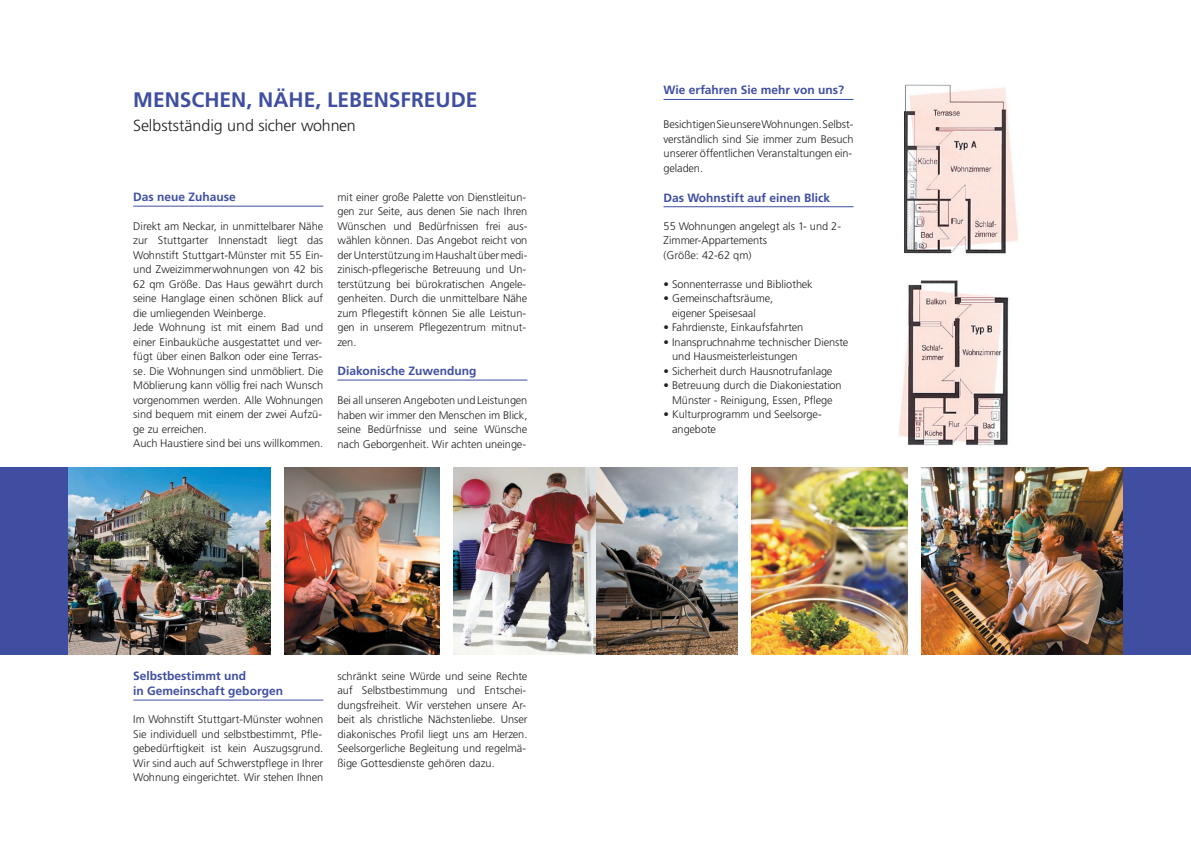
<style>
.page{position:relative;width:1191px;height:842px;background:#fff}
.page>*{position:absolute;margin:0;border:0;box-sizing:border-box;transform-origin:0 0}
.t1{font:700 21px "Frutiger";color:#3f4ea1}
.t2{font:300 16px "Frutiger";color:#231f20}
.t3{font:700 12px/15.1px "Frutiger";color:#3f4ea1}
.t4{font:300 11px/14.5px "Frutiger";color:#231f20}
</style>
<div class="page">
<hr style="left:133px;top:206px;width:190px;height:1px;background:#3f4ea1">
<hr style="left:133px;top:699px;width:190px;height:1px;background:#3f4ea1">
<hr style="left:337px;top:380px;width:190px;height:1px;background:#3f4ea1">
<div style="left:1123px;top:468px;width:68px;height:187px;background:#3f4ea1"></div>
<div style="left:0;top:468px;width:68px;height:187px;background:#3f4ea1"></div>
<hr style="left:663px;top:99px;width:190px;height:1px;background:#3f4ea1">
<hr style="left:663px;top:206px;width:190px;height:1px;background:#3f4ea1">
<img style="left:68px;top:468px;width:203px;height:187px">
<img style="left:285px;top:468px;width:154px;height:187px">
<img style="left:454px;top:468px;width:283px;height:187px">
<img style="left:905px;top:85px;width:113px;height:169px">
<img style="left:899px;top:280px;width:110px;height:166px">
<img style="left:751px;top:468px;width:156px;height:187px">
<img style="left:921px;top:468px;width:202px;height:187px">
<h1 class="t1" style="left:133px;top:87px;width:346px">MENSCHEN, NÄHE, LEBENSFREUDE</h1>
<h2 class="t2" style="left:133px;top:116px;width:224px">Selbstständig und sicher wohnen</h2>
<p class="t3" style="left:133px;top:189px;width:104px">Das neue Zuhause</p>
<p class="t4" style="left:133px;top:219px;width:191px">Direkt am Neckar, in unmittelbarer Nähe zur Stuttgarter Innenstadt liegt das Wohnstift Stuttgart-Münster mit 55 Ein&shy;und Zweizimmerwohnungen von 42 bis 62 qm Größe. Das Haus gewährt durch seine Hanglage einen schönen Blick auf die umliegenden Weinberge.<br>Jede Wohnung ist mit einem Bad und einer Einbauküche ausgestattet und ver&shy;fügt über einen Balkon oder eine Terras&shy;se. Die Wohnungen sind unmöbliert. Die Möblierung kann völlig frei nach Wunsch vorgenommen werden. Alle Wohnungen sind bequem mit einem der zwei Aufzü&shy;ge zu erreichen.<br>Auch Haustiere sind bei uns willkommen.</p>
<p class="t4" style="left:337px;top:190px;width:191px;text-align:justify">mit einer große Palette von Dienstleitun&shy;gen zur Seite, aus denen Sie nach Ihren Wünschen und Bedürfnissen frei aus&shy;wählen können. Das Angebot reicht von der Unterstützung im Haushalt über medi&shy;zinisch-pflegerische Betreuung und Un&shy;terstützung bei bürokratischen Angele&shy;genheiten. Durch die unmittelbare Nähe zum Pflegestift können Sie alle Leistun&shy;gen in unserem Pflegezentrum mitnut&shy;zen.</p>
<p class="t3" style="left:337px;top:363px;width:140px">Diakonische Zuwendung</p>
<p class="t4" style="left:337px;top:393px;width:191px;text-align:justify">Bei all unseren Angeboten und Leistungen haben wir immer den Menschen im Blick, seine Bedürfnisse und seine Wünsche nach Geborgenheit. Wir achten uneinge-</p>
<p class="t3" style="left:133px;top:668px;width:151px">Selbstbestimmt und<br>in Gemeinschaft geborgen</p>
<p class="t4" style="left:133px;top:712px;width:191px;text-align:justify">Im Wohnstift Stuttgart-Münster wohnen Sie individuell und selbstbestimmt, Pfle&shy;gebedürftigkeit ist kein Auszugsgrund.<br>Wir sind auch auf Schwerstpflege in Ihrer Wohnung eingerichtet. Wir stehen Ihnen</p>
<p class="t4" style="left:337px;top:668px;width:191px;text-align:justify">schränkt seine Würde und seine Rechte auf Selbstbestimmung und Entschei&shy;dungsfreiheit. Wir verstehen unsere Ar&shy;beit als christliche Nächstenliebe. Unser diakonisches Profil liegt uns am Herzen.<br>Seelsorgerliche Begleitung und regelmä&shy;ßige Gottesdienste gehören dazu.</p>
<p class="t3" style="left:663px;top:82px;width:182px">Wie erfahren Sie mehr von uns?</p>
<p class="t4" style="left:663px;top:117px;width:191px;text-align:justify">Besichtigen Sie unsere Wohnungen. Selbst&shy;verständlich sind Sie immer zum Besuch unserer öffentlichen Veranstaltungen ein&shy;geladen.</p>
<p class="t3" style="left:663px;top:190px;width:168px">Das Wohnstift auf einen Blick</p>
<p class="t4" style="left:663px;top:219px;width:179px">55 Wohnungen angelegt als 1- und 2-<br>Zimmer-Appartements<br>(Größe: 42-62 qm)</p>
<p class="t4" style="left:663px;top:277px;width:151px">• Sonnenterrasse und Bibliothek</p>
<p class="t4" style="left:672px;top:291px;width:103px;text-indent:-9px">• Gemeinschaftsräume, eigener Speisesaal</p>
<p class="t4" style="left:663px;top:320px;width:141px">• Fahrdienste, Einkaufsfahrten</p>
<p class="t4" style="left:672px;top:335px;width:178px;text-indent:-9px">• Inanspruchnahme technischer Dienste und Hausmeisterleistungen</p>
<p class="t4" style="left:663px;top:364px;width:170px">• Sicherheit durch Hausnotrufanlage</p>
<p class="t4" style="left:663px;top:378px;width:180px;text-align:center">• Betreuung durch die Diakoniestation<br>Münster - Reinigung, Essen, Pflege</p>
<p class="t4" style="left:672px;top:407px;width:151px;text-indent:-9px">• Kulturprogramm und Seelsorge&shy;angebote</p>
</div>
